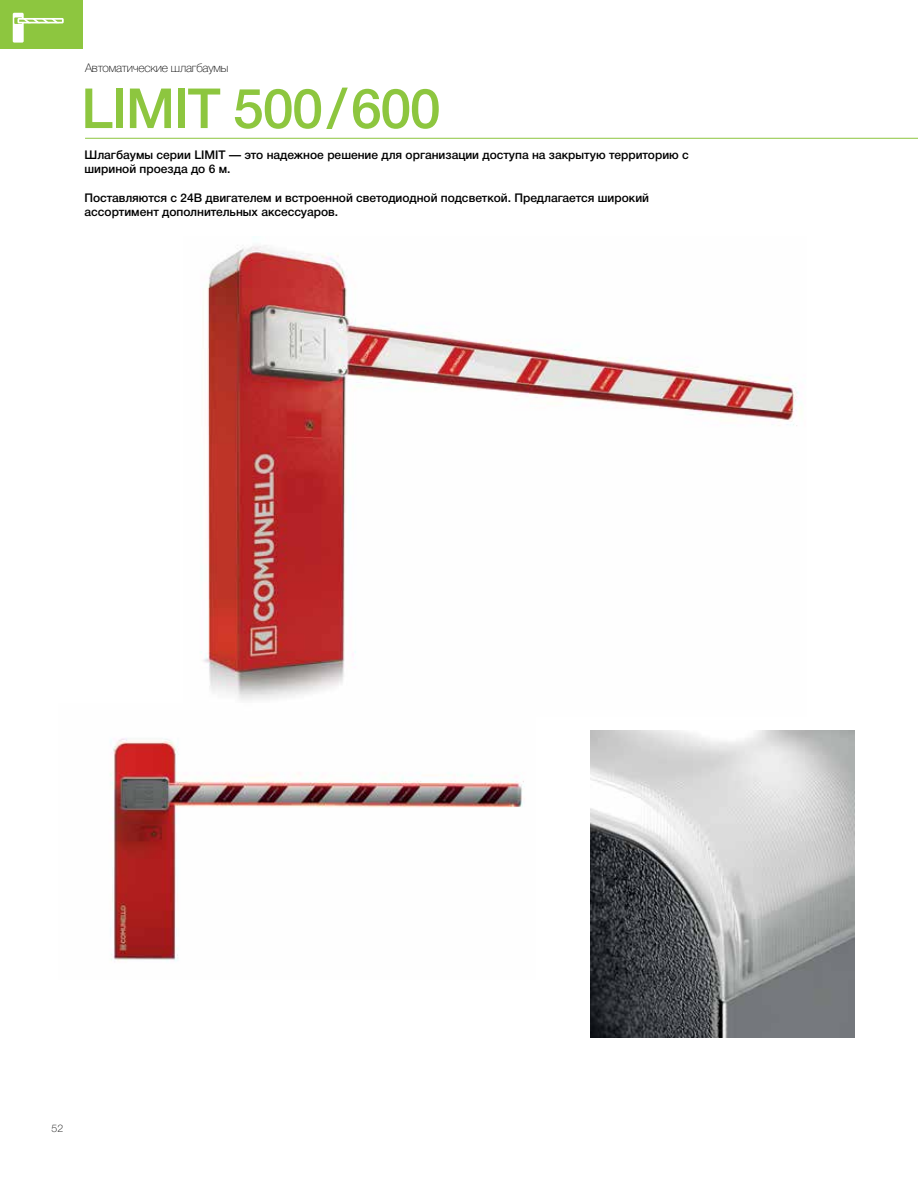
<style>
.page{position:relative;width:918px;height:1188px;background:#fff}
.page>*{position:absolute;margin:0;border:0;box-sizing:border-box;transform-origin:0 0}
.t1{font:500 55.5px "Helvetica Neue Cyr";letter-spacing:-.025em;color:#8dc63f}
.t2{font:500 12px/14.4px "Helvetica Neue Cyr";color:#000}
.t3{font:100 12px "Helvetica Neue Cyr";letter-spacing:-.02em;color:#000}
.t4{font:100 10.5px "Helvetica Neue Cyr";color:#000}
</style>
<div class="page">
<img style="left:110px;top:738px;width:415px;height:224px">
<img style="left:591px;top:731px;width:263px;height:307px">
<div style="left:0;top:0;width:83px;height:49px;background:#8dc63f"></div>
<svg style="left:13px;top:13px;width:51px;height:30px"></svg>
<img style="left:200px;top:237px;width:602px;height:463px">
<hr style="left:85px;top:138px;width:833px;height:1px;background:#8dc63f">
<p class="t3" style="left:85px;top:61px;width:145px">Автоматические шлагбаумы</p>
<h1 class="t1" style="left:81px;top:78px;width:361px">LIMIT 500/600</h1>
<p class="t2" style="left:85px;top:147px;width:606px">Шлагбаумы серии LIMIT — это надежное решение для организации доступа на закрытую территорию с шириной проезда до 6 м.</p>
<p class="t2" style="left:85px;top:191px;width:566px">Поставляются с 24В двигателем и встроенной светодиодной подсветкой. Предлагается широкий ассортимент дополнительных аксессуаров.</p>
<p class="t4" style="left:52px;top:1122px;width:13px">52</p>
</div>
